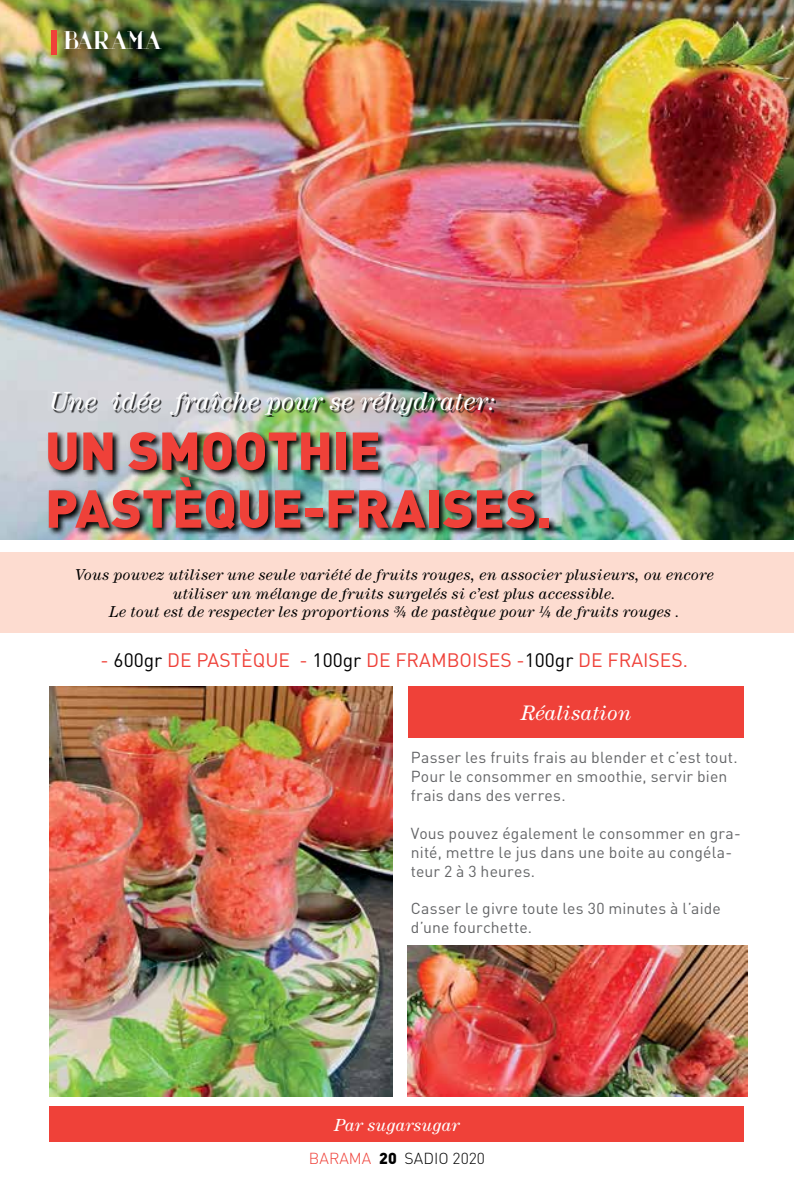
<style>
.page{position:relative;width:794px;height:1191px;background:#fff}
.page>*{position:absolute;margin:0;border:0;box-sizing:border-box;transform-origin:0 0}
.t1{font:900 52.5px/57.8px "DIN";letter-spacing:-.005em;color:#ef4139}
.t2{font:italic 26.25px "Century";letter-spacing:.01em;color:#fff}
.t3{font:26.25px "Voor";color:#fff}
.t4{font:italic 21px "Century";letter-spacing:.01em;color:#fff}
.t5{font:19.25px "DIN";color:#ef4139}
.t6{font:italic 17.5px "Century";letter-spacing:.01em;color:#fff}
.t7{font:15.75px/18.9px "DIN";letter-spacing:.01em;color:#636466}
.t8{font:italic 15.75px/18.9px "Century";letter-spacing:.025em;color:#000;text-align:center}
.t9{font:300 15.75px "DIN";color:#000}
.t10{font:300 15.75px "DIN";color:#ef4139}
.s1{color:#000}
.s2{color:#ef4139}
.s3{font-weight:900}
</style>
<div class="page">
<img style="left:0;top:0;width:793px;height:539px">
<div style="left:52px;top:30px;width:5px;height:25px;background:#ef4139"></div>
<img style="left:47px;top:431px;width:511px;height:106px">
<div style="left:0;top:552px;width:794px;height:80px;background:#fddcd0"></div>
<div style="left:408px;top:686px;width:336px;height:51px;background:#ef4139"></div>
<div style="left:53px;top:393px;width:443px;height:24px;background:#000;opacity:.75"></div>
<div style="left:50px;top:1106px;width:694px;height:35px;background:#ef4139"></div>
<img style="left:50px;top:686px;width:342px;height:410px">
<hr style="left:793px;top:0;width:1px;height:1191px;background:#fff">
<img style="left:408px;top:945px;width:339px;height:151px">
<h2 class="t3" style="left:64px;top:25px;width:99px">BARAMA</h2>
<h2 class="t2" style="left:50px;top:386px;width:447px">Une idée fraîche pour se réhydrater:</h2>
<h1 class="t1" style="left:45px;top:419px;width:508px">UN SMOOTHIE<br>PASTÈQUE-FRAISES.</h1>
<p class="t8" style="left:75px;top:564px;width:640px">Vous pouvez utiliser une seule variété de fruits rouges, en associer plusieurs, ou encore utiliser un mélange de fruits surgelés si c’est plus accessible.<br>Le tout est de respecter les proportions ¾ de pastèque pour ¼ de fruits rouges .</p>
<p class="t5" style="left:101px;top:648px;width:589px">- <span class="s1">600gr</span> d e pastèque - <span class="s1">100gr</span> d e framboises -<span class="s1">100gr</span> d e fraises.</p>
<h3 class="t4" style="left:521px;top:700px;width:112px">Réalisation</h3>
<p class="t7" style="left:411px;top:747px;width:328px">Passer les fruits frais au blender et c’est tout.<br>Pour le consommer en smoothie, servir bien frais dans des verres.</p>
<p class="t7" style="left:411px;top:823px;width:331px">Vous pouvez également le consommer en gra&shy;nité, mettre le jus dans une boite au congéla&shy;teur 2 à 3 heures.</p>
<p class="t7" style="left:411px;top:899px;width:311px">Casser le givre toute les 30 minutes à l’aide d’une fourchette.</p>
<p class="t6" style="left:334px;top:1114px;width:127px">Par sugarsugar</p>
<p class="t10" style="left:309px;top:1149px;width:11px">BARA</p>
<p class="t9" style="left:349px;top:1149px;width:138px"><span class="s2">MA</span> <span class="s3">20</span> SADIO 2020</p>
</div>
